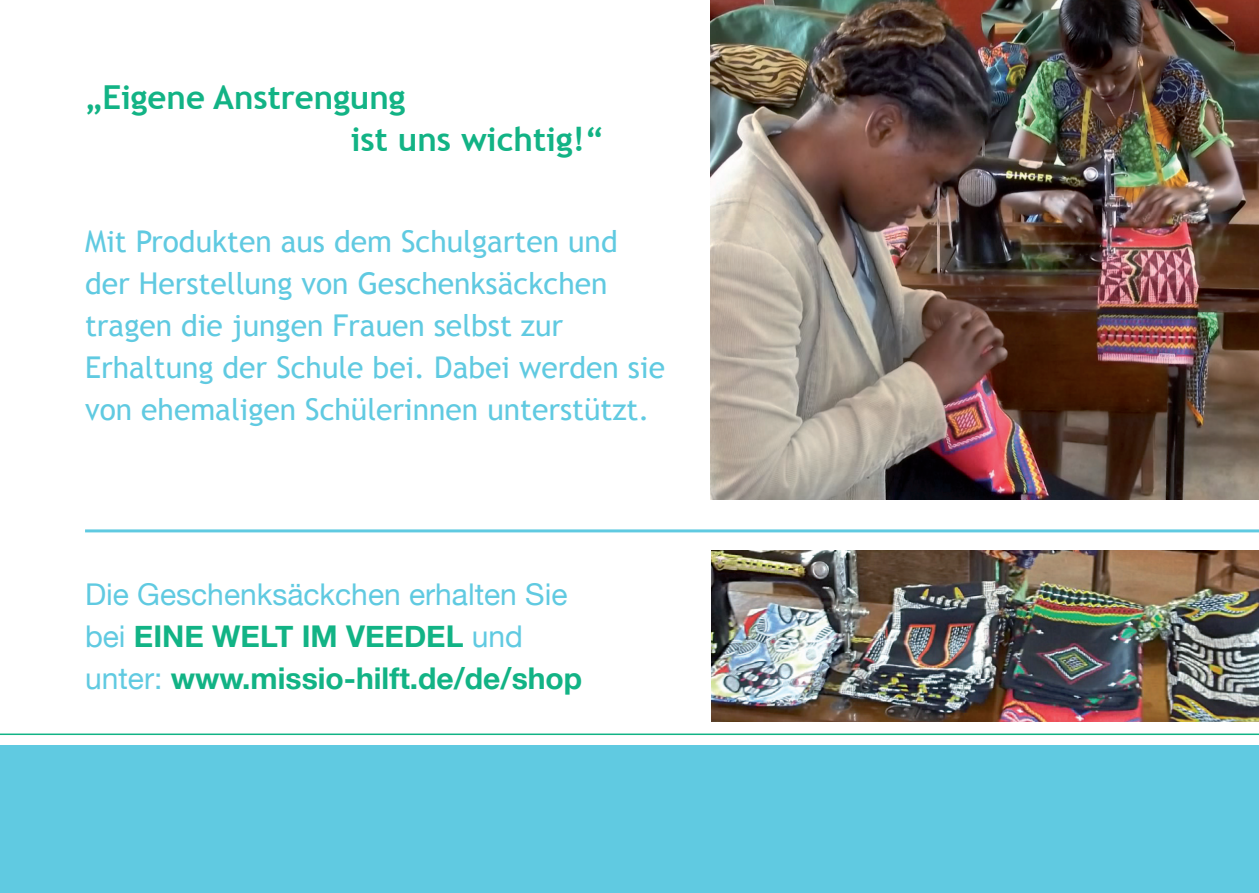
<style>
.page{position:relative;width:1259px;height:893px;background:#fff}
.page>*{position:absolute;margin:0;border:0;box-sizing:border-box;transform-origin:0 0}
.t1{font:700 33px/42px "Trebuchet MS";color:#12b385}
.t2{font:30px/42px "Trebuchet MS";color:#60cae1}
.t3{font:700 30px/42px "Helvetica Neue";color:#12b385}
.s1{font-weight:400;color:#60cae1}
</style>
<div class="page">
<div style="left:0;top:746px;width:1259px;height:147px;background:#60cae1"></div>
<img style="left:711px;top:551px;width:548px;height:170px">
<img style="left:710px;top:0;width:549px;height:499px">
<hr style="left:85px;top:529px;width:1174px;height:3px;background:#60cae1">
<hr style="left:0;top:733px;width:1259px;height:2px;background:#12b385">
<p class="t1" style="left:351px;top:77px;width:255px;text-indent:-266px">„Eigene Anstrengung<br>ist uns wichtig!“</p>
<p class="t2" style="left:85px;top:221px;width:581px">Mit Produkten aus dem Schulgarten und der Herstellung von Geschenksäckchen tragen die jungen Frauen selbst zur Erhaltung der Schule bei. Dabei werden sie von ehemaligen Schülerinnen unterstützt.</p>
<p class="t3" style="left:85px;top:573px;width:499px"><span class="s1">Die Geschenksäckchen erhalten Sie bei</span> EINE WELT IM VEEDEL <span class="s1">und unter:</span> www.missio-hilft.de/de/shop</p>
</div>
